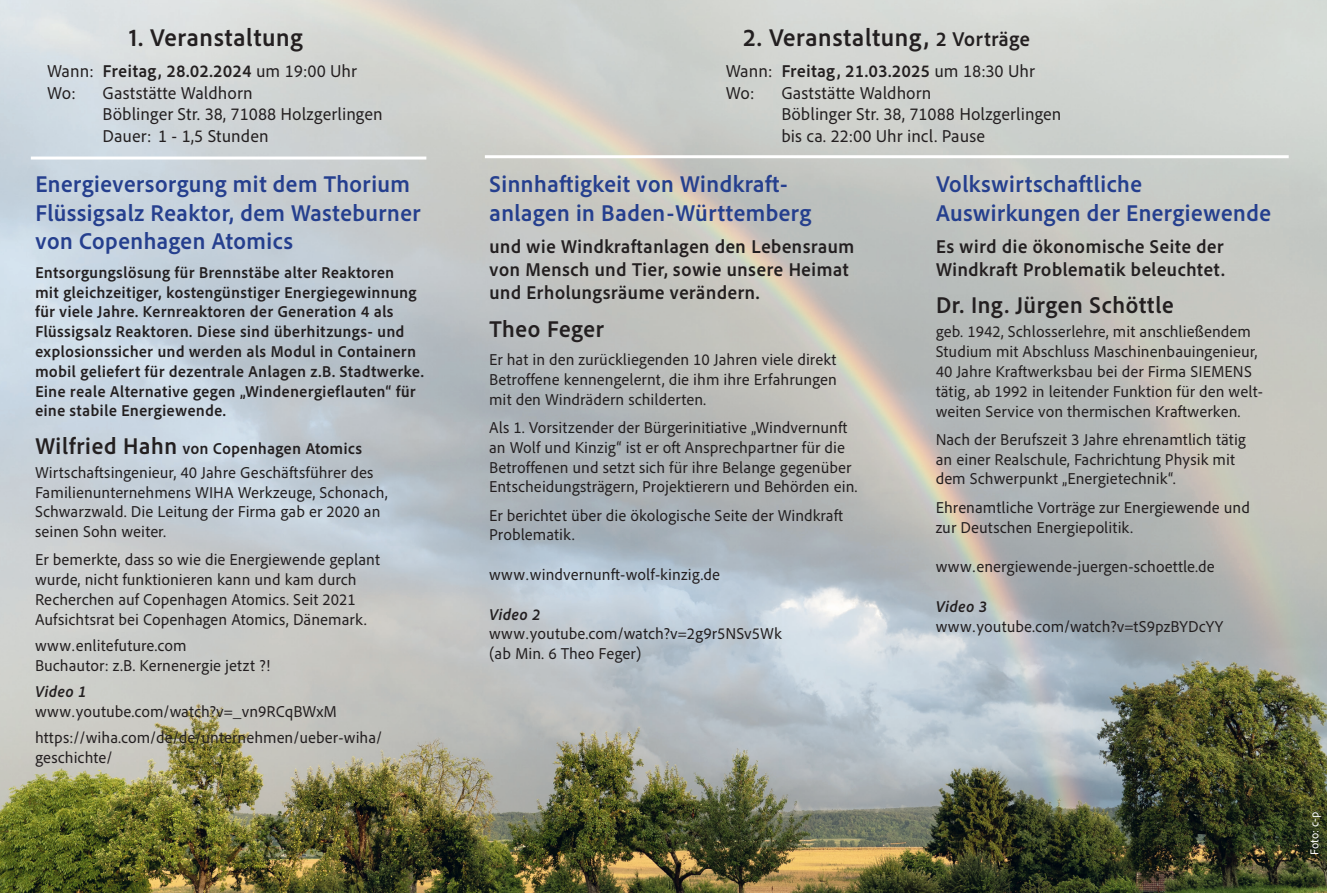
<style>
.page{position:relative;width:1327px;height:893px;background:#fff}
.page>*{position:absolute;margin:0;border:0;box-sizing:border-box;transform-origin:0 0}
.t1{font:700 25.5px "Adobe Clean UX";color:#231f20}
.t2{font:700 24px/28.8px "Adobe Clean UX";letter-spacing:-.005em;color:#253f8e}
.t3{font:700 24px "Adobe Clean UX";color:#231f20}
.t4{font:700 19.5px/23.4px "Adobe Clean UX";color:#231f20}
.t5{font:18px/21.6px "Adobe Clean UX";color:#231f20}
.t6{font:16.5px/19.8px "Adobe Clean UX";color:#231f20}
.t7{font:700 16.5px/19.8px "Adobe Clean UX";color:#231f20}
.t8{font:italic 700 16.5px "Adobe Clean UX";letter-spacing:.005em;color:#231f20}
.t9{font:12px "Adobe Clean UX";color:#fff}
.s1{font-size:21px}
.s2{font-weight:700}
.s3{font-weight:700;font-size:24px}
</style>
<div class="page">
<img style="left:0;top:0;width:1327px;height:893px">
<hr style="left:31px;top:157px;width:395px;height:3px;background:#fff">
<hr style="left:485px;top:155px;width:803px;height:3px;background:#fff">
<h1 class="t1" style="left:129px;top:21px;width:176px">1. Veranstaltung</h1>
<h1 class="t1" style="left:743px;top:21px;width:288px">2. Veranstaltung, <span class="s1">2 Vorträge</span></h1>
<p class="t5" style="left:726px;top:60px;width:310px">Wann: <span class="s2">Freitag, 21.03.2025</span> um 18:30 Uhr<br>Wo:</p>
<p class="t5" style="left:47px;top:60px;width:311px">Wann: <span class="s2">Freitag, 28.02.2024</span> um 19:00 Uhr<br>Wo:</p>
<p class="t5" style="left:103px;top:81px;width:282px">Gaststätte Waldhorn<br>Böblinger Str. 38, 71088 Holzgerlingen<br>Dauer: 1 - 1,5 Stunden</p>
<p class="t5" style="left:781px;top:81px;width:282px">Gaststätte Waldhorn<br>Böblinger Str. 38, 71088 Holzgerlingen bis ca. 22:00 Uhr incl. Pause</p>
<h2 class="t2" style="left:35px;top:169px;width:387px">Energieversorgung mit dem Thorium<br>Flüssigsalz Reaktor, dem Wasteburner von Copenhagen Atomics</h2>
<p class="t7" style="left:35px;top:262px;width:390px">Entsorgungslösung für Brennstäbe alter Reaktoren<br>mit gleichzeitiger, kostengünstiger Energiegewinnung für viele Jahre. Kernreaktoren der Generation 4 als Flüssigsalz Reaktoren. Diese sind überhitzungs- und explosionssicher und werden als Modul in Containern mobil geliefert für dezentrale Anlagen z.B. Stadtwerke.<br>Eine reale Alternative gegen „Windenergieflauten“ für eine stabile Energiewende.</p>
<p class="t6" style="left:35px;top:436px;width:340px;line-height:24px"><span class="s3">Wilfried Hahn</span> <span class="s2">von Copenhagen Atomics<br></span>Wirtschaftsingenieur, 40 Jahre Geschäftsführer des</p>
<p class="t6" style="left:35px;top:482px;width:354px">Familienunternehmens WIHA Werkzeuge, Schonach,<br>Schwarzwald. Die Leitung der Firma gab er 2020 an seinen Sohn weiter.</p>
<p class="t6" style="left:35px;top:550px;width:346px">Er bemerkte, dass so wie die Energiewende geplant wurde, nicht funktionieren kann und kam durch Recherchen auf Copenhagen Atomics. Seit 2021<br>Aufsichtsrat bei Copenhagen Atomics, Dänemark.</p>
<p class="t6" style="left:35px;top:635px;width:237px">www.enlitefuture.com<br>Buchautor: z.B. Kernenergie jetzt ?!</p>
<p class="t8" style="left:35px;top:681px;width:53px">Video 1</p>
<p class="t6" style="left:35px;top:698px;width:349px;line-height:26.2px">www.youtube.com/watch?v=_vn9RCqBWxM https://wiha.com/de/de/unternehmen/ueber-wiha/</p>
<p class="t6" style="left:35px;top:747px;width:79px">geschichte/</p>
<h2 class="t2" style="left:489px;top:169px;width:324px">Sinnhaftigkeit von Windkraft&shy;anlagen in Baden-Württemberg</h2>
<p class="t4" style="left:489px;top:234px;width:367px">und wie Windkraftanlagen den Lebensraum von Mensch und Tier, sowie unsere Heimat und Erholungsräume verändern.</p>
<h2 class="t3" style="left:489px;top:313px;width:117px">Theo Feger</h2>
<p class="t6" style="left:489px;top:349px;width:349px;text-align:justify">Er hat in den zurückliegenden 10 Jahren viele direkt Betroffene kennengelernt, die ihm ihre Erfahrungen mit den Windrädern schilderten.</p>
<p class="t6" style="left:489px;top:417px;width:370px">Als 1. Vorsitzender der Bürgerinitiative „Windvernunft an Wolf und Kinzig“ ist er oft Ansprechpartner für die Betroffenen und setzt sich für ihre Belange gegenüber Entscheidungsträgern, Projektierern und Behörden ein.</p>
<p class="t6" style="left:489px;top:505px;width:356px">Er berichtet über die ökologische Seite der Windkraft<br>Problematik.</p>
<p class="t6" style="left:489px;top:564px;width:232px">www.windvernunft-wolf-kinzig.de</p>
<p class="t8" style="left:489px;top:603px;width:53px">Video 2</p>
<p class="t6" style="left:489px;top:623px;width:294px">www.youtube.com/watch?v=2g9r5NSv5Wk (ab Min. 6 Theo Feger)</p>
<h2 class="t2" style="left:935px;top:169px;width:337px">Volkswirtschaftliche<br>Auswirkungen der Energiewende</h2>
<p class="t4" style="left:935px;top:234px;width:291px">Es wird die ökonomische Seite der<br>Windkraft Problematik beleuchtet.</p>
<h2 class="t3" style="left:935px;top:290px;width:240px">Dr. Ing. Jürgen Schöttle</h2>
<p class="t6" style="left:935px;top:321px;width:329px">geb. 1942, Schlosserlehre, mit anschließendem Studium mit Abschluss Maschinenbauingenieur, 40 Jahre Kraftwerksbau bei der Firma SIEMENS tätig, ab 1992 in leitender Funktion für den welt&shy;weiten Service von thermischen Kraftwerken.</p>
<p class="t6" style="left:935px;top:429px;width:312px">Nach der Berufszeit 3 Jahre ehrenamtlich tätig an einer Realschule, Fachrichtung Physik mit dem Schwerpunkt „Energietechnik“.</p>
<p class="t6" style="left:935px;top:497px;width:316px">Ehrenamtliche Vorträge zur Energiewende und zur Deutschen Energiepolitik.</p>
<p class="t6" style="left:935px;top:556px;width:281px">www.energiewende-juergen-schoettle.de</p>
<p class="t8" style="left:935px;top:596px;width:53px">Video 3</p>
<p class="t6" style="left:935px;top:616px;width:289px">www.youtube.com/watch?v=tS9pzBYDcYY</p>
<p class="t9" style="left:1306px;top:855px;width:44px;rotate:-90deg">Foto: c-p</p>
</div>
